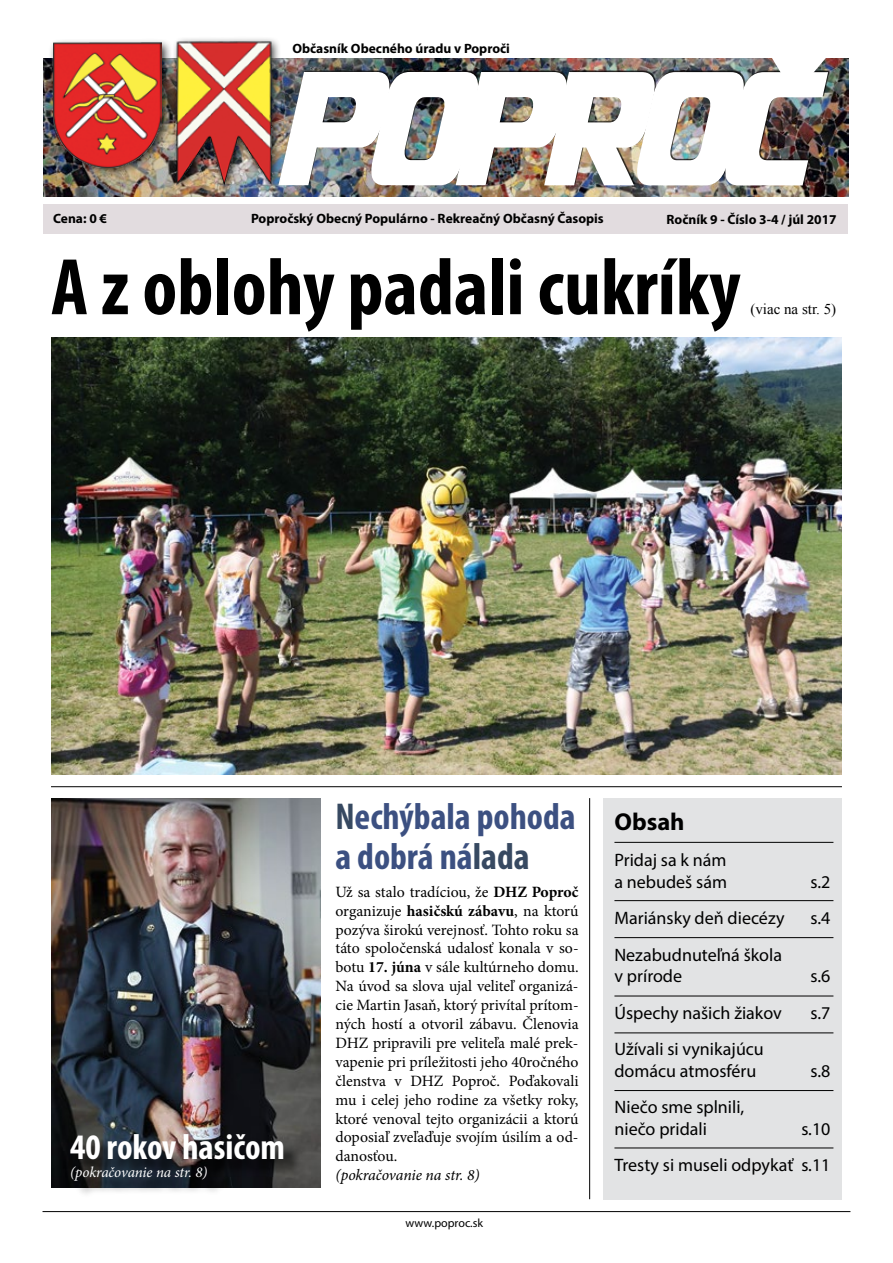
<style>
.page{position:relative;width:893px;height:1263px;background:#fff}
.page>*{position:absolute;margin:0;border:0;box-sizing:border-box;transform-origin:0 0}
.t1{font:italic 171.9px "Jhiaxus";color:#fff}
.t2{font:700 condensed 81px "Myriad Pro";color:#000}
.t3{font:700 condensed 37.5px/40.5px "Myriad Pro";color:#3c5081}
.t4{font:700 condensed 36px "Myriad Pro";color:#fff}
.t5{font:700 24.45px "Myriad Pro";color:#000}
.t6{font:18px/21.6px "Myriad Pro";color:#000}
.t7{font:15.75px/18.9px "Minion Pro";color:#000;text-align:justify}
.t8{font:italic 15.75px "Minion Pro";letter-spacing:-.01em;color:#000}
.t9{font:italic 15px "Minion Pro";letter-spacing:-.01em;color:#fff}
.t10{font:15px "Times New Roman";color:#000}
.t11{font:700 13.5px "Myriad Pro";color:#000}
.t12{font:12px "Myriad Pro";color:#000}
.s1{color:#374961}
.s2{font-weight:700}
</style>
<div class="page">
<img style="left:44px;top:58px;width:804px;height:138px">
<img style="left:51px;top:337px;width:791px;height:438px">
<hr style="left:43px;top:1211px;width:807px;height:1px;background:#000">
<div style="left:44px;top:204px;width:804px;height:30px;background:#e2dcdf"></div>
<div style="left:604px;top:798px;width:238px;height:401px;background:#e2e3e4"></div>
<hr style="left:614px;top:842px;width:219px;height:1px;background:#000">
<hr style="left:614px;top:900px;width:219px;height:1px;background:#000">
<hr style="left:614px;top:937px;width:219px;height:1px;background:#000">
<hr style="left:614px;top:996px;width:219px;height:1px;background:#000">
<hr style="left:614px;top:1032px;width:219px;height:1px;background:#000">
<hr style="left:614px;top:1090px;width:219px;height:1px;background:#000">
<hr style="left:614px;top:1147px;width:219px;height:1px;background:#000">
<img style="left:51px;top:798px;width:269px;height:390px">
<div style="left:73px;top:1136px;width:229px;height:63px;background:#000;opacity:.75"></div>
<hr style="left:589px;top:798px;width:1px;height:401px;background:#000">
<hr style="left:51px;top:786px;width:791px;height:1px;background:#000">
<div style="left:280px;top:70px;width:550px;height:114px;background:#000;opacity:.75"></div>
<div style="left:49px;top:38px;width:124px;height:140px;background:#000;opacity:.75"></div>
<img style="left:54px;top:43px;width:108px;height:124px">
<div style="left:172px;top:36px;width:110px;height:158px;background:#000;opacity:.75"></div>
<img style="left:172px;top:37px;width:103px;height:153px">
<svg style="left:765px;top:58px;width:67px;height:17px"></svg>
<p class="t11" style="left:292px;top:39px;width:219px">Občasník Obecného úradu v Poproči</p>
<h1 class="t1" style="left:278px;top:26px;width:582px">POPROC</h1>
<p class="t11" style="left:53px;top:210px;width:55px">Cena: 0 €</p>
<p class="t11" style="left:251px;top:210px;width:354px">Popročský Obecný Populárno - Rekreačný Občasný Časopis</p>
<p class="t11" style="left:666px;top:211px;width:172px">Ročník 9 - Číslo 3-4 / júl 2017</p>
<h2 class="t2" style="left:51px;top:237px;width:691px">A z oblohy padali cukríky</h2>
<p class="t10" style="left:750px;top:299px;width:87px">(viac na str. 5)</p>
<h3 class="t4" style="left:70px;top:1125px;width:216px">40 rokov hasičom</h3>
<p class="t9" style="left:70px;top:1162px;width:139px">(pokračovanie na str. 8)</p>
<h3 class="t3" style="left:335px;top:795px;width:242px"><span class="s1">N</span>echýbala pohoda a dobrá ná<span class="s1">lada</span></h3>
<p class="t7" style="left:335px;top:882px;width:245px">Už sa stalo tradíciou, že <span class="s2">DHZ Poproč </span>organizuje <span class="s2">hasičskú zábavu</span>, na ktorú pozýva širokú verejnosť. Tohto roku sa táto spoločenská udalosť konala v so&shy;botu <span class="s2">17. júna</span> v sále kultúrneho domu.<br>Na úvod sa slova ujal veliteľ organizá&shy;cie Martin Jasaň, ktorý privítal prítom&shy;ných hostí a otvoril zábavu. Členovia DHZ pripravili pre veliteľa malé prek&shy;vapenie pri príležitosti jeho 40ročného členstva v DHZ Poproč. Poďakovali mu i celej jeho rodine za všetky roky, ktoré venoval tejto organizácii a ktorú doposiaľ zveľaďuje svojím úsilím a od&shy;danosťou.</p>
<p class="t8" style="left:335px;top:1164px;width:146px">(pokračovanie na str. 8)</p>
<p class="t12" style="left:406px;top:1215px;width:79px">www.poproc.sk</p>
<h3 class="t5" style="left:614px;top:805px;width:72px">Obsah</h3>
<p class="t6" style="left:614px;top:849px;width:114px">Pridaj sa k nám a nebudeš sám</p>
<p class="t6" style="left:811px;top:870px;width:21px">s.2</p>
<p class="t6" style="left:614px;top:907px;width:172px">Mariánsky deň diecézy</p>
<p class="t6" style="left:811px;top:907px;width:21px">s.4</p>
<p class="t6" style="left:614px;top:943px;width:169px">Nezabudnuteľná škola v prírode</p>
<p class="t6" style="left:811px;top:965px;width:21px">s.6</p>
<p class="t6" style="left:614px;top:1001px;width:169px">Úspechy našich žiakov</p>
<p class="t6" style="left:811px;top:1001px;width:21px">s.7</p>
<p class="t6" style="left:614px;top:1038px;width:151px">Užívali si vynikajúcu domácu atmosféru</p>
<p class="t6" style="left:811px;top:1060px;width:21px">s.8</p>
<p class="t6" style="left:614px;top:1096px;width:131px">Niečo sme splnili, niečo pridali</p>
<p class="t6" style="left:614px;top:1110px;width:218px;line-height:36.5px;text-align:right">s.10<br>Tresty si museli odpykať s.11</p>
</div>
